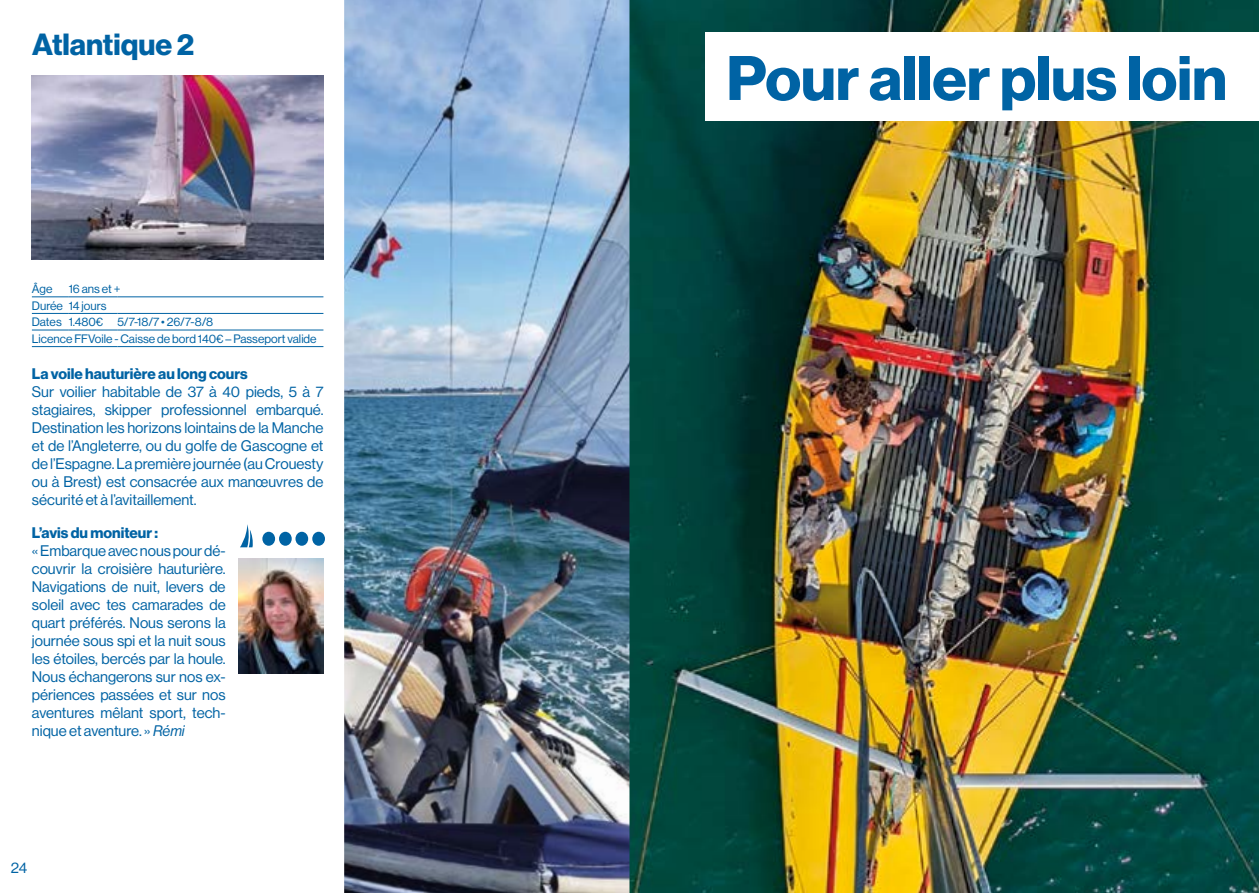
<style>
.page{position:relative;width:1259px;height:893px;background:#fff}
.page>*{position:absolute;margin:0;border:0;box-sizing:border-box;transform-origin:0 0}
.t1{font:61.5px "N Haas Grotesk DS Pro 75 Bd";color:#0063a4}
.t2{font:30px "N Haas Grotesk DS Pro 75 Bd";color:#0063a4}
.t3{font:15px/18px "N Haas Grotesk DS Pro 55 Rg";color:#0063a4;text-align:justify}
.t4{font:15px "N Haas Grotesk DS Pro 75 Bd";color:#0063a4}
.t5{font:12px/16.6px "N Haas Grotesk DS Pro 55 Rg";color:#0063a4}
.s1{font-family:"N Haas Grotesk DS Pro 56 It"}
</style>
<div class="page">
<img style="left:344px;top:0;width:915px;height:893px">
<img style="left:32px;top:76px;width:291px;height:184px">
<hr style="left:32px;top:296px;width:37px;height:1px;background:#0063a4">
<hr style="left:69px;top:296px;width:48px;height:1px;background:#0063a4">
<hr style="left:117px;top:296px;width:206px;height:1px;background:#0063a4">
<hr style="left:32px;top:313px;width:37px;height:1px;background:#0063a4">
<hr style="left:69px;top:313px;width:48px;height:1px;background:#0063a4">
<hr style="left:117px;top:313px;width:206px;height:1px;background:#0063a4">
<hr style="left:32px;top:330px;width:37px;height:1px;background:#0063a4">
<hr style="left:32px;top:346px;width:37px;height:1px;background:#0063a4">
<hr style="left:69px;top:346px;width:48px;height:1px;background:#0063a4">
<hr style="left:117px;top:346px;width:206px;height:1px;background:#0063a4">
<hr style="left:69px;top:330px;width:48px;height:1px;background:#0063a4">
<hr style="left:117px;top:330px;width:206px;height:1px;background:#0063a4">
<img style="left:238px;top:559px;width:85px;height:115px">
<div style="left:706px;top:32px;width:553px;height:89px;background:#fff"></div>
<svg style="left:240px;top:524px;width:13px;height:23px"></svg>
<div style="left:262px;top:532px;width:13px;height:14px;background:#0063a4;border-radius:50%"></div>
<div style="left:312px;top:532px;width:13px;height:14px;background:#0063a4;border-radius:50%"></div>
<div style="left:279px;top:532px;width:13px;height:14px;background:#0063a4;border-radius:50%"></div>
<div style="left:295px;top:532px;width:13px;height:14px;background:#0063a4;border-radius:50%"></div>
<h2 class="t2" style="left:32px;top:27px;width:164px">Atlantique 2</h2>
<p class="t5" style="left:32px;top:281px;width:22px">Âge</p>
<p class="t5" style="left:32px;top:281px;width:286px;text-indent:37px">16 ans et +<br>Durée 14 jours<br>Dates 1.480€ 5/7-18/7 • 26/7-8/8<br>Licence FFVoile - Caisse de bord 140€ – Passeport valide</p>
<p class="t4" style="left:32px;top:365px;width:217px">La voile hauturière au long cours</p>
<p class="t3" style="left:32px;top:383px;width:293px">Sur voilier habitable de 37 à 40 pieds, 5 à 7 stagiaires, skipper professionnel embarqué.<br>Destination les horizons lointains de la Manche et de l’Angleterre, ou du golfe de Gascogne et de l’Espagne. La première journée (au Crouesty ou à Brest) est consacrée aux manœuvres de sécurité et à l’avitaillement.</p>
<p class="t4" style="left:32px;top:523px;width:128px">L’avis du moniteur :</p>
<p class="t3" style="left:32px;top:541px;width:195px">« Embarque avec nous pour dé&shy;couvrir la croisière hauturière.<br>Navigations de nuit, levers de soleil avec tes camarades de quart préférés. Nous serons la journée sous spi et la nuit sous les étoiles, bercés par la houle.<br>Nous échangerons sur nos ex&shy;périences passées et sur nos aventures mêlant sport, tech&shy;nique et aventure. » <span class="s1">Rémi</span></p>
<p class="t3" style="left:11px;top:858px;width:18px">24</p>
<h1 class="t1" style="left:726px;top:42px;width:502px">Pour aller plus loin</h1>
</div>
